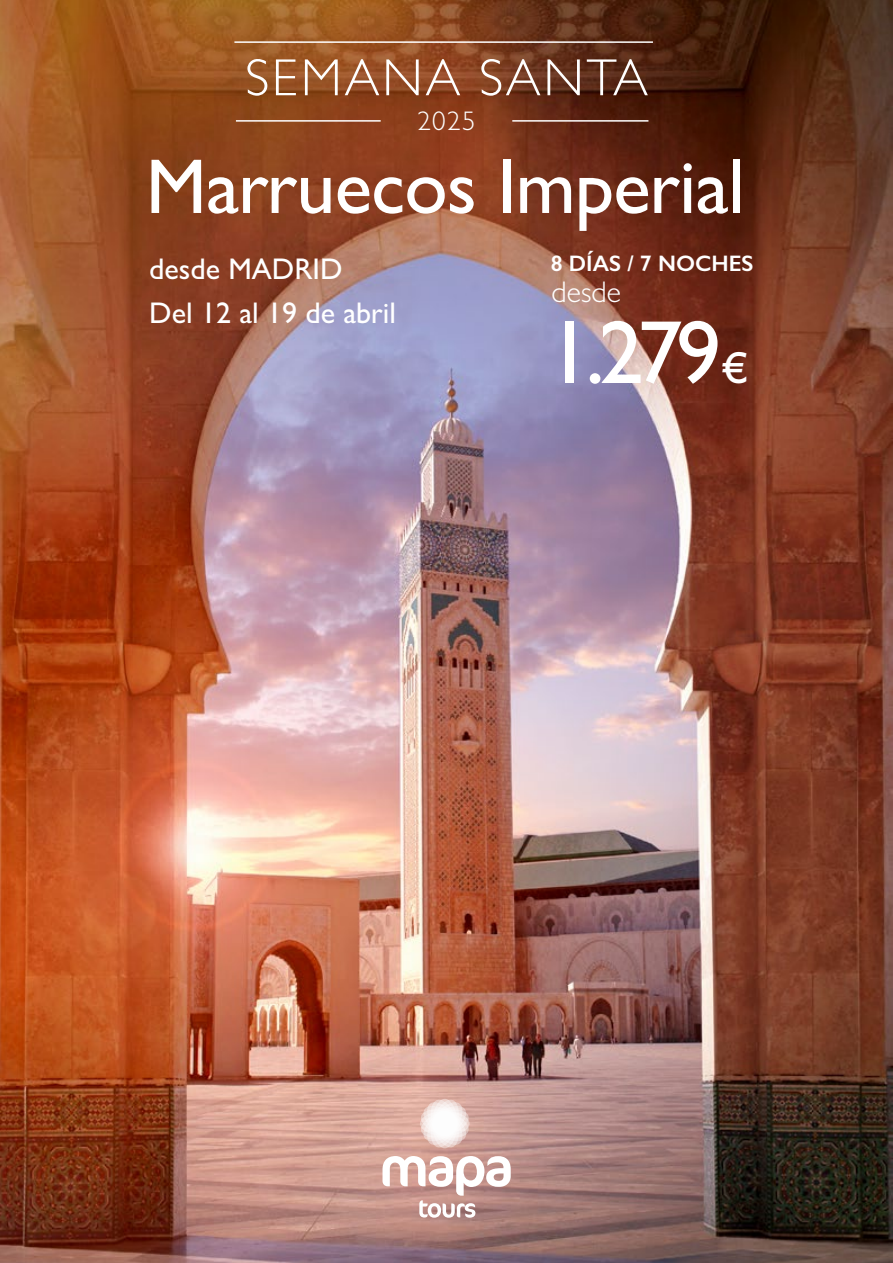
<style>
.page{position:relative;width:893px;height:1263px;background:#fff}
.page>*{position:absolute;margin:0;border:0;box-sizing:border-box;transform-origin:0 0}
.t1{font:500 90px "Gill Sans";color:#fff}
.t2{font:500 78px "Gill Sans";letter-spacing:-.01em;color:#fff}
.t3{font:300 52.5px "Gill Sans";letter-spacing:.05em;color:#fff}
.t4{font:500 30px/44.5px "Gill Sans";color:#fff}
.t5{font:300 30px "Gill Sans";color:#fff}
.t6{font:300 27px "Gill Sans";color:#fff}
.t7{font:600 22.5px "Gill Sans";color:#fff}
.s1{font-size:45px}
</style>
<div class="page">
<img style="left:0;top:0;width:893px;height:1263px">
<div style="left:432px;top:1099px;width:25px;height:49px;background:#e5c6be;border-radius:50%"></div>
<svg style="left:421px;top:1100px;width:48px;height:47px;background:#f0e0dc"></svg>
<svg style="left:382px;top:1156px;width:129px;height:62px"></svg>
<hr style="left:236px;top:120px;width:145px;height:2px;background:#fff">
<hr style="left:512px;top:120px;width:136px;height:2px;background:#fff">
<hr style="left:234px;top:41px;width:419px;height:2px;background:#fff">
<h3 class="t3" style="left:245px;top:46px;width:405px">SEMANA SANTA</h3>
<p class="t6" style="left:417px;top:104px;width:60px">2025</p>
<h2 class="t2" style="left:146px;top:140px;width:601px">Marruecos Imperial</h2>
<p class="t4" style="left:149px;top:246px;width:248px">desde MADRID<br>Del 12 al 19 de abril</p>
<h1 class="t1" style="left:546px;top:299px;width:203px">1.279<span class="s1">€</span></h1>
<p class="t7" style="left:551px;top:250px;width:204px">8 DÍAS / 7 NOCHES</p>
<p class="t5" style="left:552px;top:274px;width:71px">desde</p>
</div>
